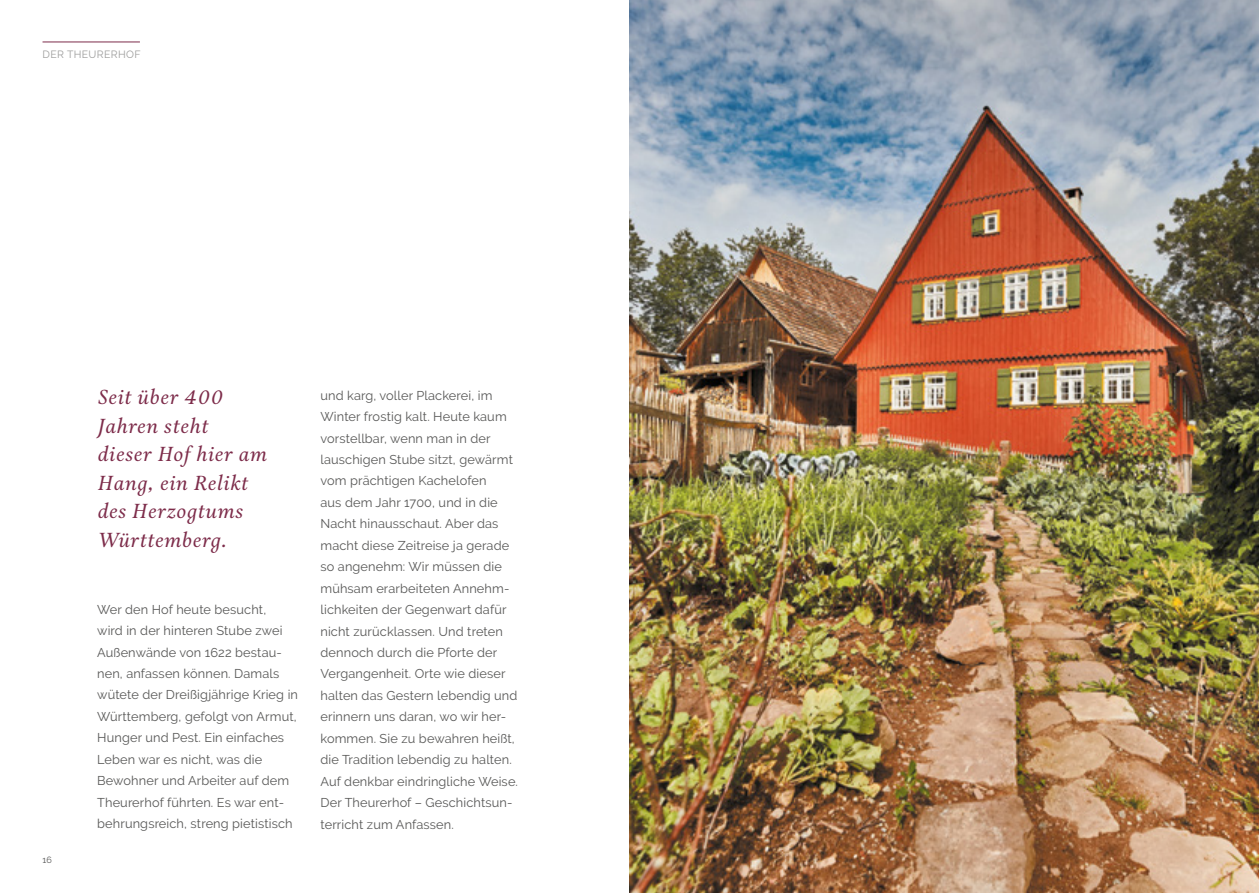
<style>
.page{position:relative;width:1259px;height:893px;background:#fff}
.page>*{position:absolute;margin:0;border:0;box-sizing:border-box;transform-origin:0 0}
.t1{font:italic 21px/28.5px "Aria Text G2";letter-spacing:.035em;color:#7d2c4a}
.t2{font:12.75px/21.5px "Raleway";letter-spacing:.01em;color:#575756}
.t3{font:10.5px "Raleway";letter-spacing:.035em;color:#9d9d9c}
.t4{font:9px "Raleway";color:#575756}
</style>
<div class="page">
<img style="left:629px;top:0;width:630px;height:893px">
<hr style="left:43px;top:42px;width:97px;height:1px;background:#7d2c4a">
<p class="t3" style="left:43px;top:48px;width:100px">DER THEURERHOF</p>
<p class="t4" style="left:43px;top:854px;width:11px">16</p>
<h1 class="t1" style="left:98px;top:384px;width:171px">Seit über 400<br>Jahren steht dieser Hof hier am<br>Hang, ein Relikt des Herzogtums<br>Württemberg.</h1>
<p class="t2" style="left:97px;top:598px;width:202px">Wer den Hof heute besucht,<br>wird in der hinteren Stube zwei<br>Außenwände von 1622 bestau&shy;nen, anfassen können. Damals wütete der Dreißigjährige Krieg in<br>Württemberg, gefolgt von Armut,<br>Hunger und Pest. Ein einfaches<br>Leben war es nicht, was die<br>Bewohner und Arbeiter auf dem<br>Theurerhof führten. Es war ent&shy;behrungsreich, streng pietistisch</p>
<p class="t2" style="left:320px;top:384px;width:199px">und karg, voller Plackerei, im<br>Winter frostig kalt. Heute kaum vorstellbar, wenn man in der lauschigen Stube sitzt, gewärmt vom prächtigen Kachelofen<br>aus dem Jahr 1700, und in die<br>Nacht hinausschaut. Aber das macht diese Zeitreise ja gerade so angenehm: Wir müssen die mühsam erarbeiteten Annehm&shy;lichkeiten der Gegenwart dafür nicht zurücklassen. Und treten dennoch durch die Pforte der<br>Vergangenheit. Orte wie dieser halten das Gestern lebendig und erinnern uns daran, wo wir her&shy;kommen. Sie zu bewahren heißt, die Tradition lebendig zu halten.<br>Auf denkbar eindringliche Weise.<br>Der Theurerhof – Geschichtsun&shy;terricht zum Anfassen.</p>
</div>
